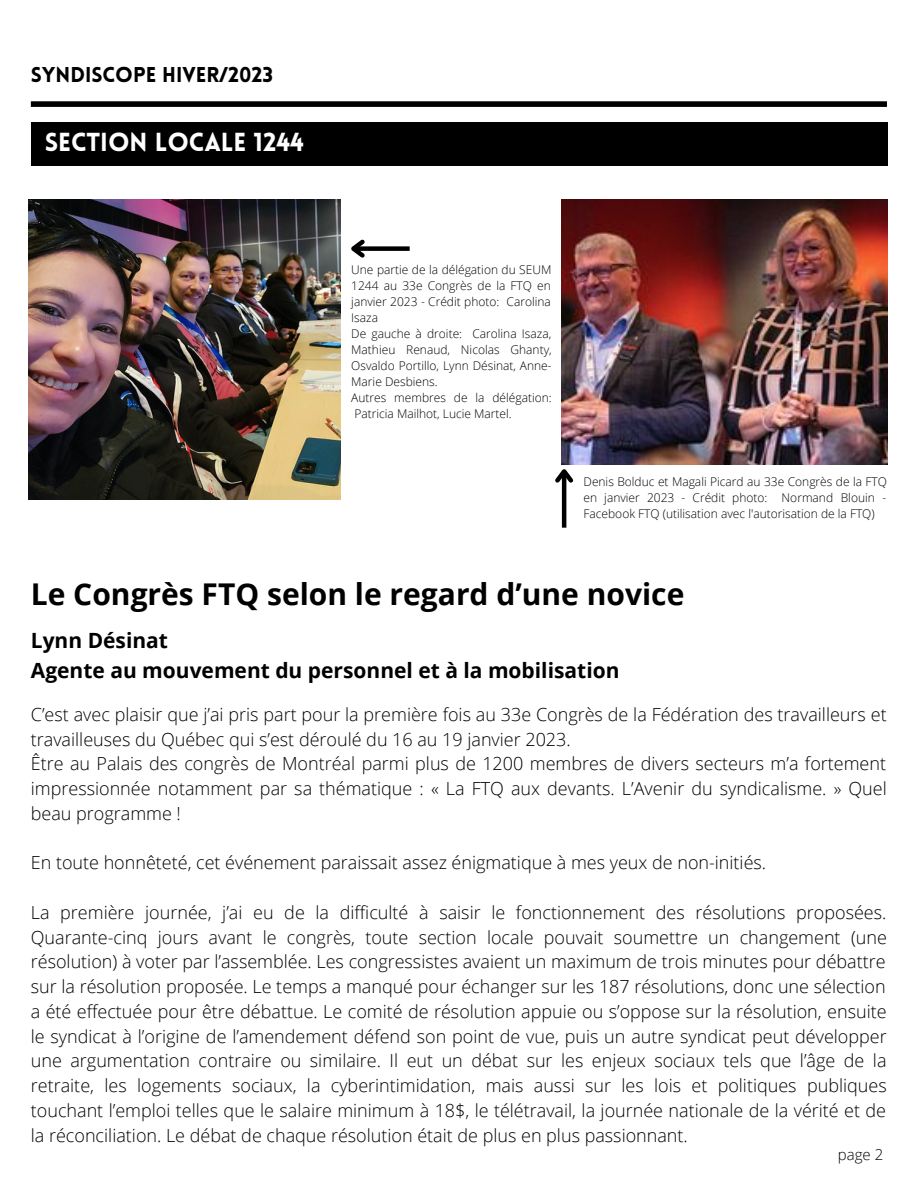
<style>
.page{position:relative;width:918px;height:1188px;background:#fff}
.page>*{position:absolute;margin:0;border:0;box-sizing:border-box;transform-origin:0 0}
.t1{font:700 30px "Open Sans";color:#000}
.t2{font:900 25.5px "Lovelo";color:#fff}
.t3{font:700 21px/29.2px "Open Sans";color:#000}
.t4{font:900 21px "Lovelo";color:#000}
.t5{font:300 18px/24.8px "Open Sans";color:#000}
.t6{font:300 15px "Open Sans";color:#000}
.t7{font:300 12px/16px "Open Sans";color:#000;text-align:justify}
</style>
<div class="page">
<div style="left:31px;top:101px;width:856px;height:6px;background:#000"></div>
<div style="left:31px;top:123px;width:856px;height:43px;background:#000"></div>
<img style="left:562px;top:200px;width:325px;height:264px">
<img style="left:28px;top:200px;width:313px;height:299px">
<div style="left:353px;top:246px;width:57px;height:5px;background:#000"></div>
<svg style="left:351px;top:239px;width:18px;height:19px"></svg>
<hr style="left:562px;top:471px;width:4px;height:57px;background:#000">
<svg style="left:555px;top:464px;width:22px;height:23px"></svg>
<p class="t4" style="left:31px;top:66px;width:244px">SYNDISCOPE HIVER/2023</p>
<h2 class="t2" style="left:45px;top:132px;width:261px">SECTION LOCALE 1244</h2>
<p class="t7" style="left:351px;top:261px;width:202px;text-align:left">Une partie de la délégation du SEUM<br>1244 au 33e Congrès de la FTQ en janvier 2023 - Crédit photo: Carolina<br>Isaza<br>De gauche à droite: Carolina Isaza,<br>Mathieu Renaud, Nicolas Ghanty,<br>Osvaldo Portillo, Lynn Désinat, Anne-<br>Marie Desbiens.<br>Autres membres de la délégation:<br>Patricia Mailhot, Lucie Martel.</p>
<p class="t7" style="left:584px;top:474px;width:305px">Denis Bolduc et Magali Picard au 33e Congrès de la FTQ en janvier 2023 - Crédit photo: Normand Blouin - Facebook FTQ (utilisation avec l'autorisation de la FTQ)</p>
<h1 class="t1" style="left:31px;top:573px;width:655px">Le Congrès FTQ selon le regard d’une novice</h1>
<p class="t3" style="left:31px;top:626px;width:590px">Lynn Désinat<br>Agente au mouvement du personnel et à la mobilisation</p>
<p class="t5" style="left:31px;top:701px;width:858px">C’est avec plaisir que j’ai pris part pour la première fois au 33e Congrès de la Fédération des travailleurs et travailleuses du Québec qui s’est déroulé du 16 au 19 janvier 2023.<br>Être au Palais des congrès de Montréal parmi plus de 1200 membres de divers secteurs m’a fortement impressionnée notamment par sa thématique : « La FTQ aux devants. L’Avenir du syndicalisme. » Quel beau programme !</p>
<p class="t5" style="left:31px;top:850px;width:737px">En toute honnêteté, cet événement paraissait assez énigmatique à mes yeux de non-initiés.</p>
<p class="t5" style="left:31px;top:899px;width:858px;text-align:justify">La première journée, j’ai eu de la difficulté à saisir le fonctionnement des résolutions proposées.<br>Quarante-cinq jours avant le congrès, toute section locale pouvait soumettre un changement (une résolution) à voter par l’assemblée. Les congressistes avaient un maximum de trois minutes pour débattre sur la résolution proposée. Le temps a manqué pour échanger sur les 187 résolutions, donc une sélection a été effectuée pour être débattue. Le comité de résolution appuie ou s’oppose sur la résolution, ensuite le syndicat à l’origine de l’amendement défend son point de vue, puis un autre syndicat peut développer une argumentation contraire ou similaire. Il eut un débat sur les enjeux sociaux tels que l’âge de la retraite, les logements sociaux, la cyberintimidation, mais aussi sur les lois et politiques publiques touchant l’emploi telles que le salaire minimum à 18$, le télétravail, la journée nationale de la vérité et de la réconciliation. Le débat de chaque résolution était de plus en plus passionnant.</p>
<p class="t6" style="left:838px;top:1144px;width:47px">page 2</p>
</div>
